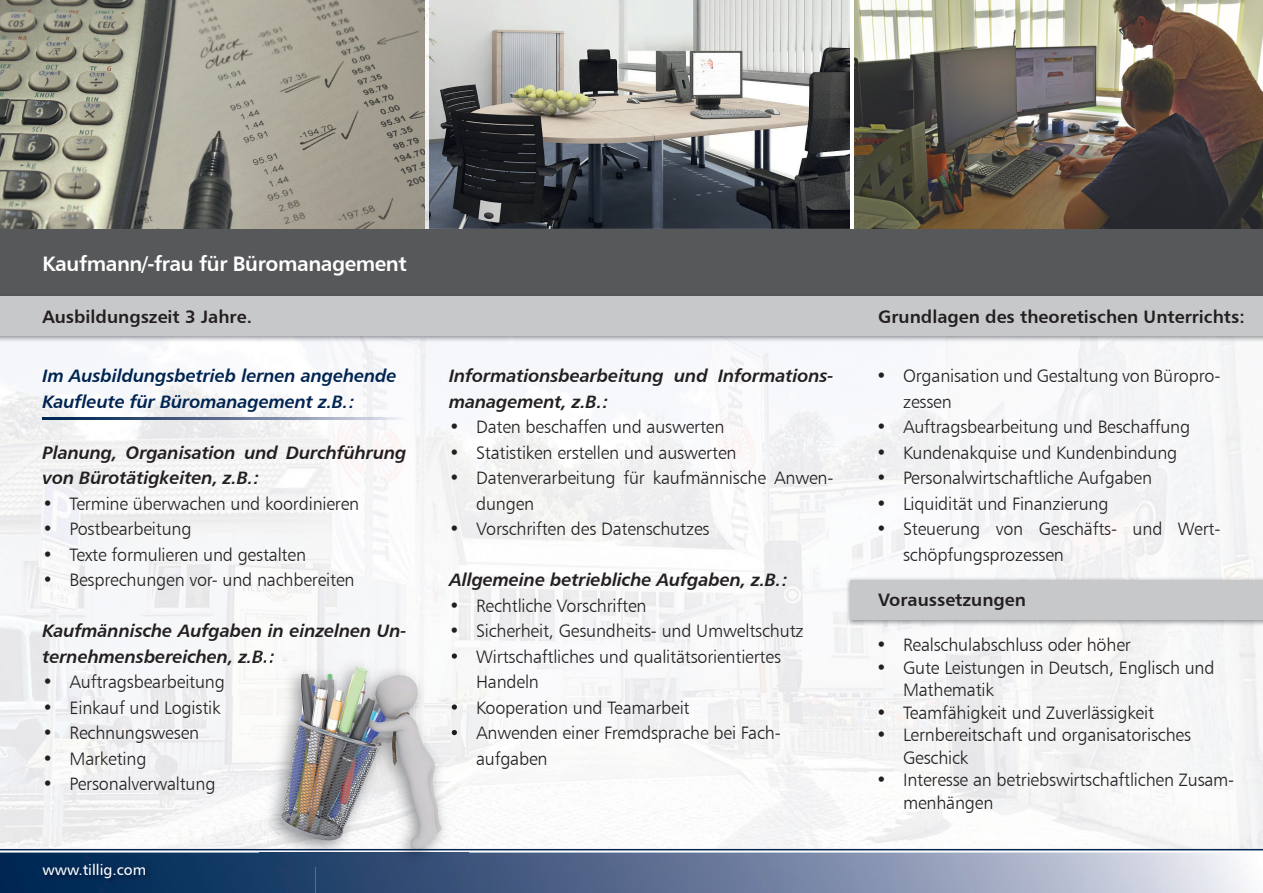
<style>
.page{position:relative;width:1263px;height:893px;background:#fff}
.page>*{position:absolute;margin:0;border:0;box-sizing:border-box;transform-origin:0 0}
.t1{font:21px "Humanist 777 BT Bold B";letter-spacing:-.02em;color:#fff}
.t2{font:18px/25.5px "Humanist 777 BT Light B";letter-spacing:-.01em;color:#231f20}
.t3{font:18px/25.5px "Humanist 777 BT Bold Italic B";letter-spacing:-.01em;color:#231f20}
.t4{font:18px "Humanist 777 BT Bold B";color:#231f20}
.t5{font:18px/25.5px "Humanist 777 BT Bold Italic B";letter-spacing:-.01em;color:#002451}
.t6{font:15px "Humanist 777 BT Roman B";color:#fff}
</style>
<div class="page">
<img style="left:0;top:0;width:850px;height:229px">
<img style="left:316px;top:852px;width:930px;height:41px">
<img style="left:0;top:343px;width:631px;height:354px">
<img style="left:0;top:697px;width:259px;height:152px">
<img style="left:43px;top:649px;width:231px;height:16px">
<div style="left:0;top:229px;width:1263px;height:70px;background:#57585a"></div>
<div style="left:0;top:296px;width:1263px;height:40px;background:#c7c8ca"></div>
<img style="left:846px;top:577px;width:417px;height:49px">
<div style="left:850px;top:580px;width:413px;height:40px;background:#c7c8ca"></div>
<img style="left:43px;top:418px;width:363px;height:1px">
<img style="left:854px;top:0;width:409px;height:229px">
<img style="left:316px;top:852px;width:134px;height:15px">
<img style="left:259px;top:652px;width:209px;height:200px">
<svg style="left:0;top:852px;width:316px;height:41px"></svg>
<img style="left:450px;top:852px;width:18px;height:9px">
<img style="left:259px;top:652px;width:15px;height:13px">
<svg style="left:452px;top:653px;width:7px;height:10px"></svg>
<svg style="left:452px;top:704px;width:7px;height:10px"></svg>
<svg style="left:452px;top:730px;width:7px;height:9px"></svg>
<svg style="left:263px;top:658px;width:11px;height:7px"></svg>
<hr style="left:0;top:849px;width:1263px;height:1px;background:#002451">
<img style="left:41px;top:862px;width:111px;height:23px">
<img style="left:425px;top:0;width:3px;height:229px">
<p class="t1" style="left:43px;top:250px;width:366px">Kaufmann/-frau für Büromanagement</p>
<p class="t4" style="left:43px;top:305px;width:211px">Ausbildungszeit 3 Jahre.</p>
<p class="t5" style="left:43px;top:363px;width:356px">Im Ausbildungsbetrieb lernen angehende<br>Kaufleute für Büromanagement z.B.:</p>
<p class="t3" style="left:43px;top:439px;width:365px">Planung, Organisation und Durchführung von Bürotätigkeiten, z.B.:</p>
<p class="t2" style="left:43px;top:490px;width:318px">• Termine überwachen und koordinieren</p>
<p class="t2" style="left:43px;top:516px;width:151px">• Postbearbeitung</p>
<p class="t2" style="left:43px;top:541px;width:265px">• Texte formulieren und gestalten</p>
<p class="t2" style="left:43px;top:567px;width:314px">• Besprechungen vor- und nachbereiten</p>
<p class="t3" style="left:43px;top:618px;width:365px">Kaufmännische Aufgaben in einzelnen Un&shy;ternehmensbereichen, z.B.:</p>
<p class="t2" style="left:43px;top:669px;width:184px">• Auftragsbearbeitung</p>
<p class="t2" style="left:43px;top:694px;width:179px">• Einkauf und Logistik</p>
<p class="t2" style="left:43px;top:720px;width:158px">• Rechnungswesen</p>
<p class="t2" style="left:43px;top:745px;width:105px">• Marketing</p>
<p class="t2" style="left:43px;top:771px;width:174px">• Personalverwaltung</p>
<p class="t6" style="left:43px;top:861px;width:105px">www.tillig.com</p>
<p class="t3" style="left:449px;top:363px;width:386px">Informationsbearbeitung und Informations&shy;management, z.B.:</p>
<p class="t2" style="left:449px;top:414px;width:277px">• Daten beschaffen und auswerten</p>
<p class="t2" style="left:449px;top:439px;width:289px">• Statistiken erstellen und auswerten</p>
<p class="t2" style="left:476px;top:465px;width:359px;text-indent:-27px">• Datenverarbeitung für kaufmännische Anwen&shy;dungen</p>
<p class="t2" style="left:449px;top:516px;width:262px">• Vorschriften des Datenschutzes</p>
<p class="t3" style="left:449px;top:567px;width:341px">Allgemeine betriebliche Aufgaben, z.B.:</p>
<p class="t2" style="left:449px;top:593px;width:199px">• Rechtliche Vorschriften</p>
<p class="t2" style="left:449px;top:618px;width:356px">• Sicherheit, Gesundheits- und Umweltschutz</p>
<p class="t2" style="left:476px;top:644px;width:306px;text-indent:-27px">• Wirtschaftliches und qualitätsorientiertes<br>Handeln</p>
<p class="t2" style="left:449px;top:695px;width:242px">• Kooperation und Teamarbeit</p>
<p class="t2" style="left:476px;top:720px;width:306px;text-indent:-27px">• Anwenden einer Fremdsprache bei Fach&shy;aufgaben</p>
<p class="t4" style="left:878px;top:305px;width:368px">Grundlagen des theoretischen Unterrichts:</p>
<p class="t2" style="left:903px;top:363px;width:319px;text-indent:-27px">• Organisation und Gestaltung von Büropro&shy;zessen</p>
<p class="t2" style="left:876px;top:414px;width:316px">• Auftragsbearbeitung und Beschaffung</p>
<p class="t2" style="left:876px;top:440px;width:303px">• Kundenakquise und Kundenbindung</p>
<p class="t2" style="left:876px;top:465px;width:278px">• Personalwirtschaftliche Aufgaben</p>
<p class="t2" style="left:876px;top:491px;width:234px">• Liquidität und Finanzierung</p>
<p class="t2" style="left:903px;top:516px;width:319px;text-indent:-27px">• Steuerung von Geschäfts- und Wert&shy;schöpfungsprozessen</p>
<p class="t4" style="left:878px;top:589px;width:149px">Voraussetzungen</p>
<p class="t2" style="left:876px;top:632px;width:256px">• Realschulabschluss oder höher</p>
<p class="t2" style="left:903px;top:656px;width:313px;line-height:22.5px;text-indent:-27px">• Gute Leistungen in Deutsch, Englisch und<br>Mathematik</p>
<p class="t2" style="left:876px;top:699px;width:280px">• Teamfähigkeit und Zuverlässigkeit</p>
<p class="t2" style="left:903px;top:723px;width:290px;line-height:22.5px;text-indent:-27px">• Lernbereitschaft und organisatorisches<br>Geschick</p>
<p class="t2" style="left:903px;top:768px;width:333px;line-height:22.5px;text-indent:-27px">• Interesse an betriebswirtschaftlichen Zusam&shy;menhängen</p>
</div>
